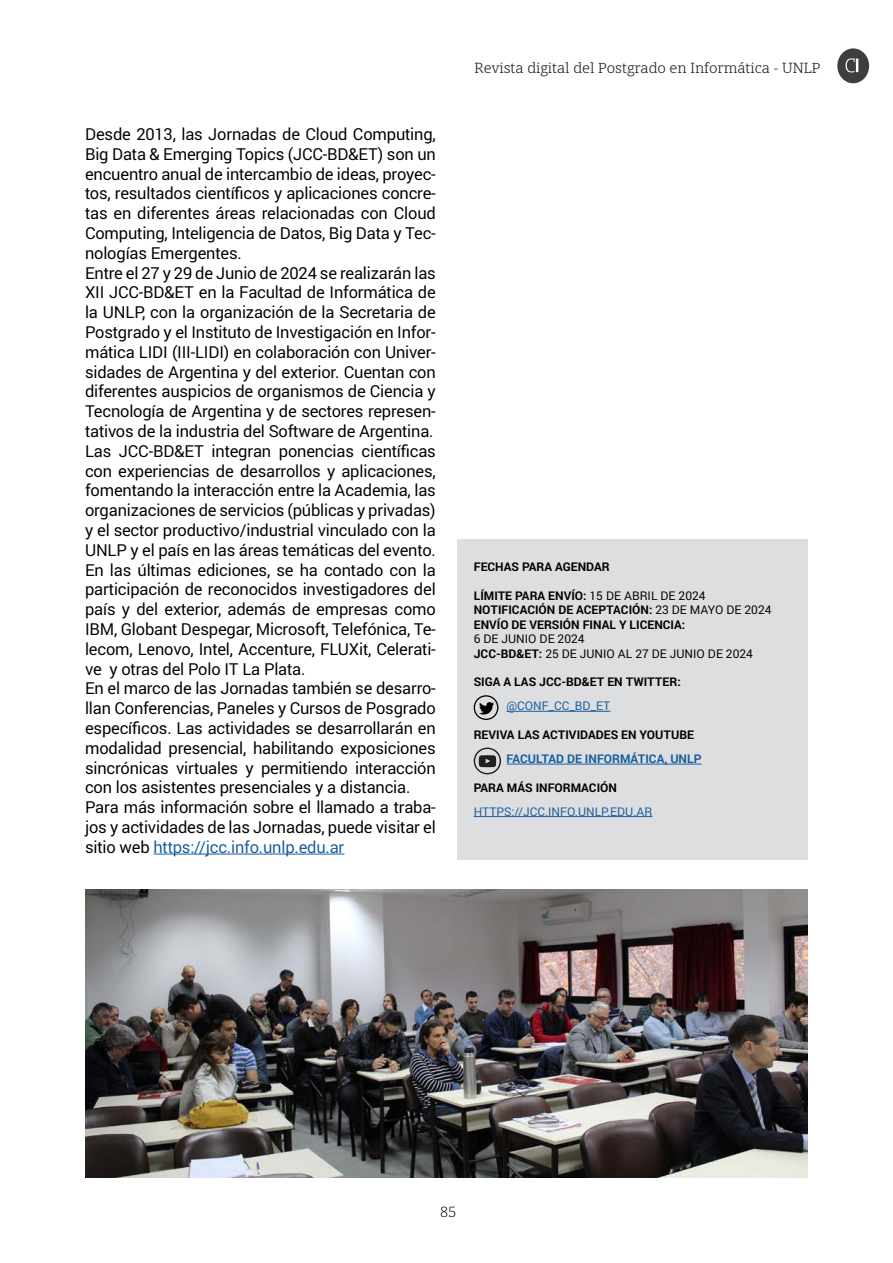
<style>
.page{position:relative;width:893px;height:1263px;background:#fff}
.page>*{position:absolute;margin:0;border:0;box-sizing:border-box;transform-origin:0 0}
.t1{font:16.5px/19.8px "Roboto";letter-spacing:-.01em;color:#000;text-align:justify}
.t2{font:14.25px "Open Serif";color:#231f20}
.t3{font:700 12px "Roboto";color:#000}
.t4{font:12px "Roboto";color:#000}
.t5{font:12px "Roboto";color:#175d9e}
.t6{font:700 12px "Roboto";color:#175d9e}
.s1{color:#175d9e}
.s2{font-weight:400}
.s3{font-weight:700}
</style>
<div class="page">
<svg style="left:837px;top:48px;width:32px;height:35px"></svg>
<hr style="left:153px;top:854px;width:191px;height:1px;background:#175d9e">
<img style="left:85px;top:890px;width:723px;height:288px">
<div style="left:457px;top:540px;width:351px;height:320px;background:#dddee0"></div>
<hr style="left:506px;top:711px;width:104px;height:1px;background:#175d9e">
<hr style="left:507px;top:764px;width:194px;height:1px;background:#175d9e">
<hr style="left:474px;top:816px;width:178px;height:1px;background:#175d9e">
<svg style="left:474px;top:695px;width:24px;height:25px"></svg>
<svg style="left:474px;top:747px;width:27px;height:27px"></svg>
<p class="t1" style="left:85px;top:124px;width:352px">Desde 2013, las Jornadas de Cloud Computing, Big Data &amp; Emerging Topics (JCC-BD&amp;ET) son un encuentro anual de intercambio de ideas, proyec&shy;tos, resultados científicos y aplicaciones concre&shy;tas en diferentes áreas relacionadas con Cloud Computing, Inteligencia de Datos, Big Data y Tec&shy;nologías Emergentes.</p>
<p class="t1" style="left:85px;top:262px;width:352px">Entre el 27 y 29 de Junio de 2024 se realizarán las XII JCC-BD&amp;ET en la Facultad de Informática de la UNLP, con la organización de la Secretaria de Postgrado y el Instituto de Investigación en Infor&shy;mática LIDI (III-LIDI) en colaboración con Univer&shy;sidades de Argentina y del exterior. Cuentan con diferentes auspicios de organismos de Ciencia y Tecnología de Argentina y de sectores represen&shy;tativos de la industria del Software de Argentina.</p>
<p class="t1" style="left:85px;top:440px;width:352px">Las JCC-BD&amp;ET integran ponencias científicas con experiencias de desarrollos y aplicaciones, fomentando la interacción entre la Academia, las organizaciones de servicios (públicas y privadas) y el sector productivo/industrial vinculado con la UNLP y el país en las áreas temáticas del evento.</p>
<p class="t1" style="left:85px;top:559px;width:352px">En las últimas ediciones, se ha contado con la participación de reconocidos investigadores del país y del exterior, además de empresas como IBM, Globant Despegar, Microsoft, Telefónica, Te&shy;lecom, Lenovo, Intel, Accenture, FLUXit, Celerati&shy;ve y otras del Polo IT La Plata.</p>
<p class="t1" style="left:85px;top:678px;width:352px">En el marco de las Jornadas también se desarro&shy;llan Conferencias, Paneles y Cursos de Posgrado específicos. Las actividades se desarrollarán en modalidad presencial, habilitando exposiciones sincrónicas virtuales y permitiendo interacción con los asistentes presenciales y a distancia.</p>
<p class="t1" style="left:85px;top:797px;width:352px">Para más información sobre el llamado a traba&shy;jos y actividades de las Jornadas, puede visitar el sitio web <span class="s1">https://jcc.info.unlp.edu.ar</span></p>
<p class="t2" style="left:475px;top:58px;width:347px">Revista digital del Postgrado en Informática - UNLP</p>
<p class="t3" style="left:474px;top:559px;width:137px">FECHAS PARA AGENDAR</p>
<p class="t3" style="left:474px;top:587px;width:233px">LÍMITE PARA ENVÍO: <span class="s2">15 DE ABRIL DE 2024</span></p>
<p class="t3" style="left:474px;top:602px;width:299px">NOTIFICACIÓN DE ACEPTACIÓN: <span class="s2">23 DE MAYO DE 2024</span></p>
<p class="t3" style="left:474px;top:616px;width:213px">ENVÍO DE VERSIÓN FINAL Y LICENCIA:</p>
<p class="t4" style="left:474px;top:631px;width:112px">6 DE JUNIO DE 2024</p>
<p class="t4" style="left:474px;top:645px;width:281px"><span class="s3">JCC-BD&amp;ET:</span> 25 DE JUNIO AL 27 DE JUNIO DE 2024</p>
<p class="t3" style="left:474px;top:674px;width:208px">SIGA A LAS JCC-BD&amp;ET EN TWITTER:</p>
<p class="t5" style="left:506px;top:698px;width:105px">@CONF_CC_BD_ET</p>
<p class="t3" style="left:474px;top:727px;width:222px">REVIVA LAS ACTIVIDADES EN YOUTUBE</p>
<p class="t6" style="left:507px;top:751px;width:196px">FACULTAD DE INFORMÁTICA, UNLP</p>
<p class="t3" style="left:474px;top:779px;width:145px">PARA MÁS INFORMACIÓN</p>
<p class="t5" style="left:474px;top:803px;width:180px">HTTPS://JCC.INFO.UNLP.EDU.AR</p>
<p class="t2" style="left:440px;top:1202px;width:18px">85</p>
</div>
